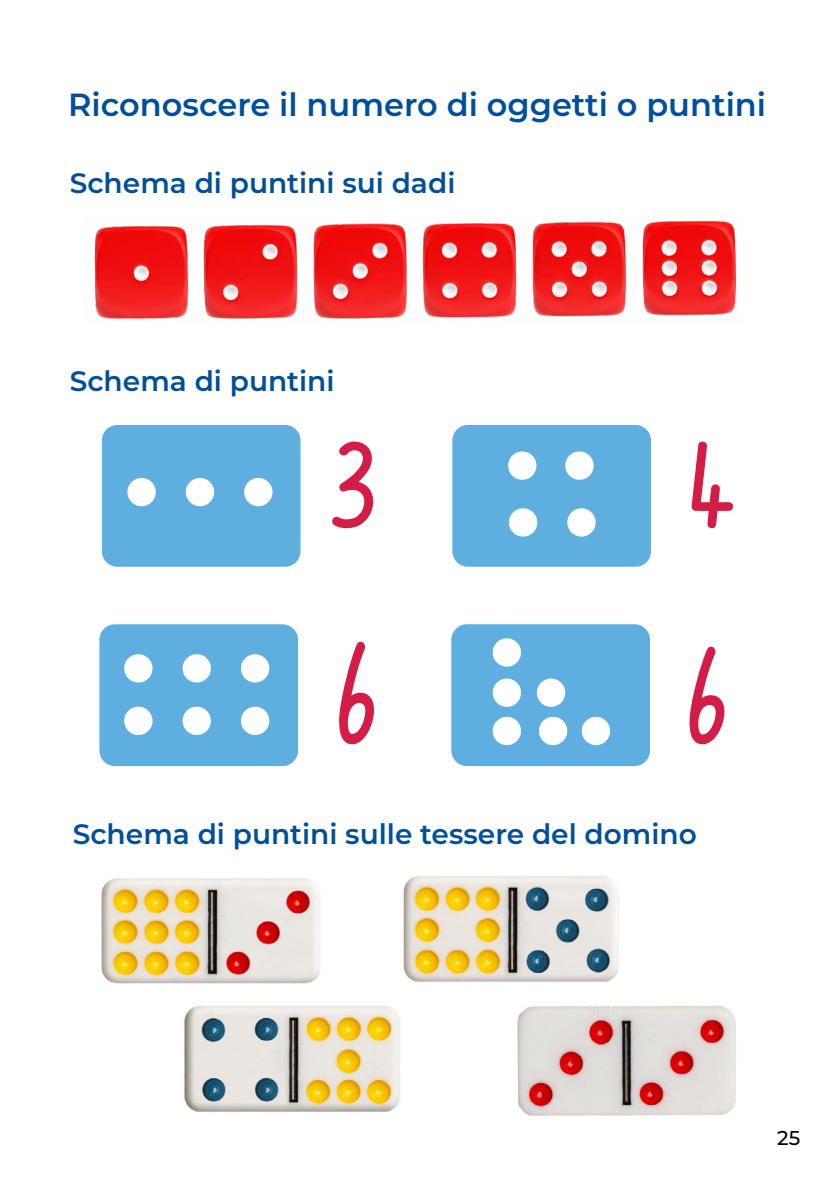
<style>
.page{position:relative;width:840px;height:1191px;background:#fff}
.page>*{position:absolute;margin:0;border:0;box-sizing:border-box;transform-origin:0 0}
.t1{font:154px "NSW Manuscript GT Thick";color:#d41d46;scale:.84 1}
.t2{font:146.4px "NSW Manuscript GT Thick";color:#d41d46;scale:.89 1}
.t3{font:130px "NSW Manuscript GT Thick";color:#d41d46}
.Heading_4_-_blue{font:600 32px "Montserrat";color:#004f9a}
.Heading_5_-_blue{font:600 28px "Montserrat";color:#004f9a}
.t4{font:500 20px "Montserrat";color:#000}
</style>
<div class="page">
<img style="left:94px;top:220px;width:642px;height:100px">
<div style="left:102px;top:425px;width:198px;height:142px;background:#5eaee0;border-radius:15px"></div>
<div style="left:127px;top:478px;width:29px;height:28px;background:#fff;border-radius:50%"></div>
<div style="left:244px;top:478px;width:28px;height:28px;background:#fff;border-radius:50%"></div>
<div style="left:186px;top:478px;width:28px;height:28px;background:#fff;border-radius:50%"></div>
<div style="left:452px;top:425px;width:198px;height:142px;background:#5eaee0;border-radius:15px"></div>
<div style="left:567px;top:508px;width:28px;height:28px;background:#fff;border-radius:50%"></div>
<div style="left:508px;top:508px;width:29px;height:28px;background:#fff;border-radius:50%"></div>
<div style="left:565px;top:451px;width:28px;height:29px;background:#fff;border-radius:50%"></div>
<div style="left:508px;top:451px;width:28px;height:29px;background:#fff;border-radius:50%"></div>
<div style="left:99px;top:624px;width:199px;height:142px;background:#5eaee0;border-radius:15px"></div>
<div style="left:124px;top:654px;width:28px;height:28px;background:#fff;border-radius:50%"></div>
<div style="left:241px;top:654px;width:28px;height:28px;background:#fff;border-radius:50%"></div>
<div style="left:182px;top:654px;width:29px;height:28px;background:#fff;border-radius:50%"></div>
<div style="left:124px;top:706px;width:28px;height:29px;background:#fff;border-radius:50%"></div>
<div style="left:241px;top:706px;width:28px;height:29px;background:#fff;border-radius:50%"></div>
<div style="left:182px;top:706px;width:29px;height:29px;background:#fff;border-radius:50%"></div>
<div style="left:451px;top:624px;width:198px;height:142px;background:#5eaee0;border-radius:15px"></div>
<div style="left:581px;top:717px;width:28px;height:28px;background:#fff;border-radius:50%"></div>
<div style="left:538px;top:717px;width:29px;height:28px;background:#fff;border-radius:50%"></div>
<div style="left:492px;top:717px;width:28px;height:28px;background:#fff;border-radius:50%"></div>
<div style="left:536px;top:678px;width:29px;height:29px;background:#fff;border-radius:50%"></div>
<div style="left:492px;top:678px;width:28px;height:29px;background:#fff;border-radius:50%"></div>
<div style="left:492px;top:638px;width:28px;height:28px;background:#fff;border-radius:50%"></div>
<img style="left:101px;top:878px;width:220px;height:106px">
<img style="left:403px;top:876px;width:216px;height:106px">
<img style="left:184px;top:1005px;width:216px;height:107px">
<img style="left:517px;top:1005px;width:219px;height:110px">
<h4 class="Heading_4_-_blue" style="left:68px;top:82px;width:699px">Riconoscere il numero di oggetti o puntini</h4>
<h5 class="Heading_5_-_blue" style="left:70px;top:163px;width:387px">Schema di puntini sui dadi</h5>
<h5 class="Heading_5_-_blue" style="left:70px;top:361px;width:266px">Schema di puntini</h5>
<p class="t3" style="left:331px;top:406px;width:49px">3</p>
<p class="t3" style="left:687px;top:406px;width:50px">4</p>
<p class="t1" style="left:336px;top:600px;width:53px">6</p>
<p class="t2" style="left:686px;top:607px;width:50px">6</p>
<h5 class="Heading_5_-_blue" style="left:73px;top:814px;width:625px">Schema di puntini sulle tessere del domino</h5>
<p class="t4" style="left:776px;top:1124px;width:24px">25</p>
</div>
